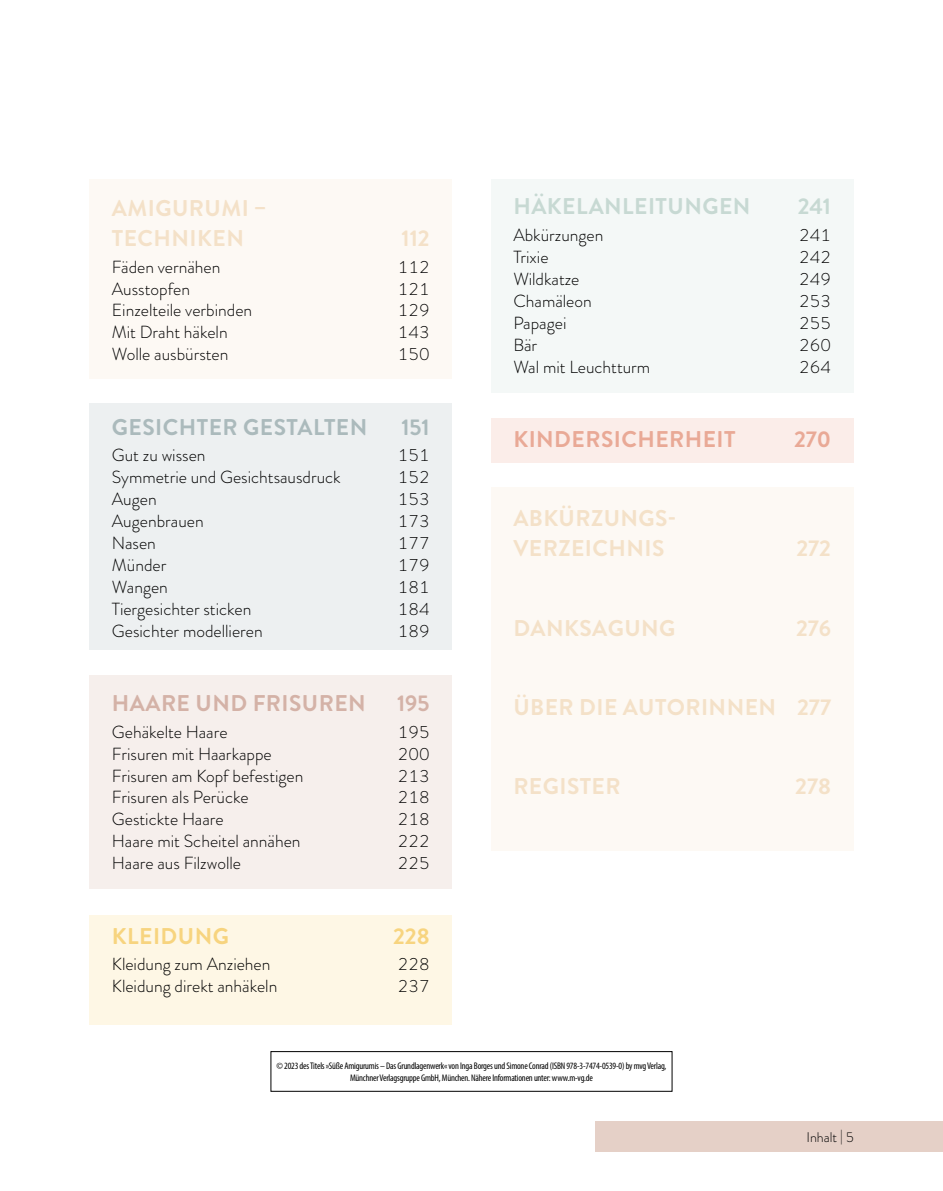
<style>
.page{position:relative;width:943px;height:1191px;background:#fff}
.page>*{position:absolute;margin:0;border:0;box-sizing:border-box;transform-origin:0 0}
.t1{font:700 22.75px/29.8px "Brandon Grotesque";letter-spacing:.02em;color:#f4e1c8}
.t2{font:700 22.75px "Brandon Grotesque";letter-spacing:.02em;color:#abbabc}
.t3{font:700 22.75px "Brandon Grotesque";letter-spacing:.02em;color:#d4b2a7}
.t4{font:700 22.75px "Brandon Grotesque";letter-spacing:.02em;color:#c7d9d3}
.t5{font:700 22.75px "Brandon Grotesque";letter-spacing:.02em;color:#e9a996}
.t6{font:700 22.75px "Brandon Grotesque";letter-spacing:.02em;color:#f7d47f}
.t7{font:300 17.5px "Brandon Grotesque";color:#000}
._01_Seitenzahl_recht{font:300 14px "Brandon Grotesque";color:#000}
.t8{font:condensed 9.62px/11.5px "Myriad Pro";letter-spacing:-.02em;color:#000;text-align:center}
</style>
<div class="page">
<div style="left:89px;top:179px;width:363px;height:200px;background:#fdf9f4"></div>
<div style="left:490px;top:179px;width:363px;height:214px;background:#f4f8f7"></div>
<div style="left:490px;top:418px;width:363px;height:44px;background:#fbede9"></div>
<div style="left:490px;top:487px;width:363px;height:363px;background:#fdf9f4"></div>
<div style="left:89px;top:403px;width:363px;height:247px;background:#edf0f1"></div>
<div style="left:89px;top:675px;width:363px;height:213px;background:#f6efec"></div>
<div style="left:89px;top:915px;width:363px;height:109px;background:#fef7e5"></div>
<div style="left:595px;top:1121px;width:348px;height:31px;background:#e5d0c7"></div>
<div style="left:270px;top:1051px;width:402px;height:40px;border:1px solid #000"></div>
<p class="t1" style="left:112px;top:194px;width:156px">AMIGURUMI −<br>TECHNIKEN</p>
<p class="t1" style="left:401px;top:223px;width:30px">112</p>
<p class="t7" style="left:112px;top:255px;width:110px">Fäden vernähen</p>
<p class="t7" style="left:398px;top:255px;width:33px">112</p>
<p class="t7" style="left:112px;top:276px;width:79px">Ausstopfen</p>
<p class="t7" style="left:398px;top:276px;width:33px">121</p>
<p class="t7" style="left:112px;top:298px;width:142px">Einzelteile verbinden</p>
<p class="t7" style="left:398px;top:298px;width:33px">129</p>
<p class="t7" style="left:112px;top:320px;width:117px">Mit Draht häkeln</p>
<p class="t7" style="left:398px;top:320px;width:33px">143</p>
<p class="t7" style="left:112px;top:342px;width:118px">Wolle ausbürsten</p>
<p class="t7" style="left:398px;top:342px;width:33px">150</p>
<p class="t2" style="left:112px;top:411px;width:257px">GESICHTER GESTALTEN</p>
<p class="t2" style="left:401px;top:411px;width:30px">151</p>
<p class="t7" style="left:112px;top:443px;width:95px">Gut zu wissen</p>
<p class="t7" style="left:398px;top:443px;width:33px">151</p>
<p class="t7" style="left:112px;top:465px;width:230px">Symmetrie und Gesichtsausdruck</p>
<p class="t7" style="left:398px;top:465px;width:33px">152</p>
<p class="t7" style="left:112px;top:487px;width:46px">Augen</p>
<p class="t7" style="left:398px;top:487px;width:33px">153</p>
<p class="t7" style="left:112px;top:509px;width:93px">Augenbrauen</p>
<p class="t7" style="left:398px;top:509px;width:33px">173</p>
<p class="t7" style="left:112px;top:531px;width:45px">Nasen</p>
<p class="t7" style="left:398px;top:531px;width:33px">177</p>
<p class="t7" style="left:112px;top:553px;width:56px">Münder</p>
<p class="t7" style="left:398px;top:553px;width:33px">179</p>
<p class="t7" style="left:112px;top:575px;width:57px">Wangen</p>
<p class="t7" style="left:398px;top:575px;width:33px">181</p>
<p class="t7" style="left:112px;top:596px;width:141px">Tiergesichter sticken</p>
<p class="t7" style="left:398px;top:596px;width:33px">184</p>
<p class="t7" style="left:112px;top:618px;width:152px">Gesichter modellieren</p>
<p class="t7" style="left:398px;top:618px;width:33px">189</p>
<p class="t3" style="left:112px;top:687px;width:255px">HAARE UND FRISUREN</p>
<p class="t3" style="left:397px;top:687px;width:34px">195</p>
<p class="t7" style="left:112px;top:720px;width:117px">Gehäkelte Haare</p>
<p class="t7" style="left:398px;top:720px;width:33px">195</p>
<p class="t7" style="left:112px;top:741px;width:161px">Frisuren mit Haarkappe</p>
<p class="t7" style="left:398px;top:741px;width:33px">200</p>
<p class="t7" style="left:112px;top:763px;width:193px">Frisuren am Kopf befestigen</p>
<p class="t7" style="left:398px;top:763px;width:33px">213</p>
<p class="t7" style="left:112px;top:785px;width:138px">Frisuren als Perücke</p>
<p class="t7" style="left:398px;top:785px;width:33px">218</p>
<p class="t7" style="left:112px;top:807px;width:113px">Gestickte Haare</p>
<p class="t7" style="left:398px;top:807px;width:33px">218</p>
<p class="t7" style="left:112px;top:829px;width:190px">Haare mit Scheitel annähen</p>
<p class="t7" style="left:398px;top:829px;width:33px">222</p>
<p class="t7" style="left:112px;top:851px;width:131px">Haare aus Filzwolle</p>
<p class="t7" style="left:398px;top:851px;width:33px">225</p>
<p class="t6" style="left:112px;top:919px;width:118px">KLEIDUNG</p>
<p class="t6" style="left:393px;top:919px;width:38px">228</p>
<p class="t7" style="left:112px;top:952px;width:160px">Kleidung zum Anziehen</p>
<p class="t7" style="left:398px;top:952px;width:33px">228</p>
<p class="t7" style="left:112px;top:974px;width:167px">Kleidung direkt anhäkeln</p>
<p class="t7" style="left:398px;top:974px;width:33px">237</p>
<p class="t4" style="left:513px;top:191px;width:238px">HÄKELANLEITUNGEN</p>
<p class="t4" style="left:797px;top:191px;width:35px">241</p>
<p class="t7" style="left:513px;top:223px;width:92px">Abkürzungen</p>
<p class="t7" style="left:799px;top:223px;width:33px">241</p>
<p class="t7" style="left:513px;top:245px;width:37px">Trixie</p>
<p class="t7" style="left:799px;top:245px;width:33px">242</p>
<p class="t7" style="left:513px;top:267px;width:68px">Wildkatze</p>
<p class="t7" style="left:799px;top:267px;width:33px">249</p>
<p class="t7" style="left:513px;top:289px;width:80px">Chamäleon</p>
<p class="t7" style="left:799px;top:289px;width:33px">253</p>
<p class="t7" style="left:513px;top:311px;width:55px">Papagei</p>
<p class="t7" style="left:799px;top:311px;width:33px">255</p>
<p class="t7" style="left:513px;top:333px;width:25px">Bär</p>
<p class="t7" style="left:799px;top:333px;width:33px">260</p>
<p class="t7" style="left:513px;top:354px;width:138px">Wal mit Leuchtturm</p>
<p class="t7" style="left:799px;top:354px;width:33px">264</p>
<p class="t5" style="left:513px;top:423px;width:224px">KINDERSICHERHEIT</p>
<p class="t5" style="left:794px;top:423px;width:38px">270</p>
<p class="t1" style="left:513px;top:504px;width:164px">ABKÜRZUNGS-<br>VERZEICHNIS</p>
<p class="t1" style="left:796px;top:534px;width:36px">272</p>
<p class="t1" style="left:513px;top:613px;width:163px">DANKSAGUNG</p>
<p class="t1" style="left:796px;top:613px;width:36px">276</p>
<p class="t1" style="left:513px;top:692px;width:319px">ÜBER DIE AUTORINNEN 277</p>
<p class="t1" style="left:513px;top:772px;width:109px">REGISTER</p>
<p class="t1" style="left:795px;top:772px;width:37px">278</p>
<p class="t8" style="left:276px;top:1060px;width:391px">© 2023 des Titels »Süße Amigurumis – Das Grundlagenwerk« von Inga Borges und Simone Conrad (ISBN 978-3-7474-0539-0) by mvg Verlag,<br>Münchner Verlagsgruppe GmbH, München. Nähere Informationen unter: www.m-vg.de</p>
<p class="_01_Seitenzahl_recht" style="left:806px;top:1127px;width:49px">Inhalt | 5</p>
</div>
